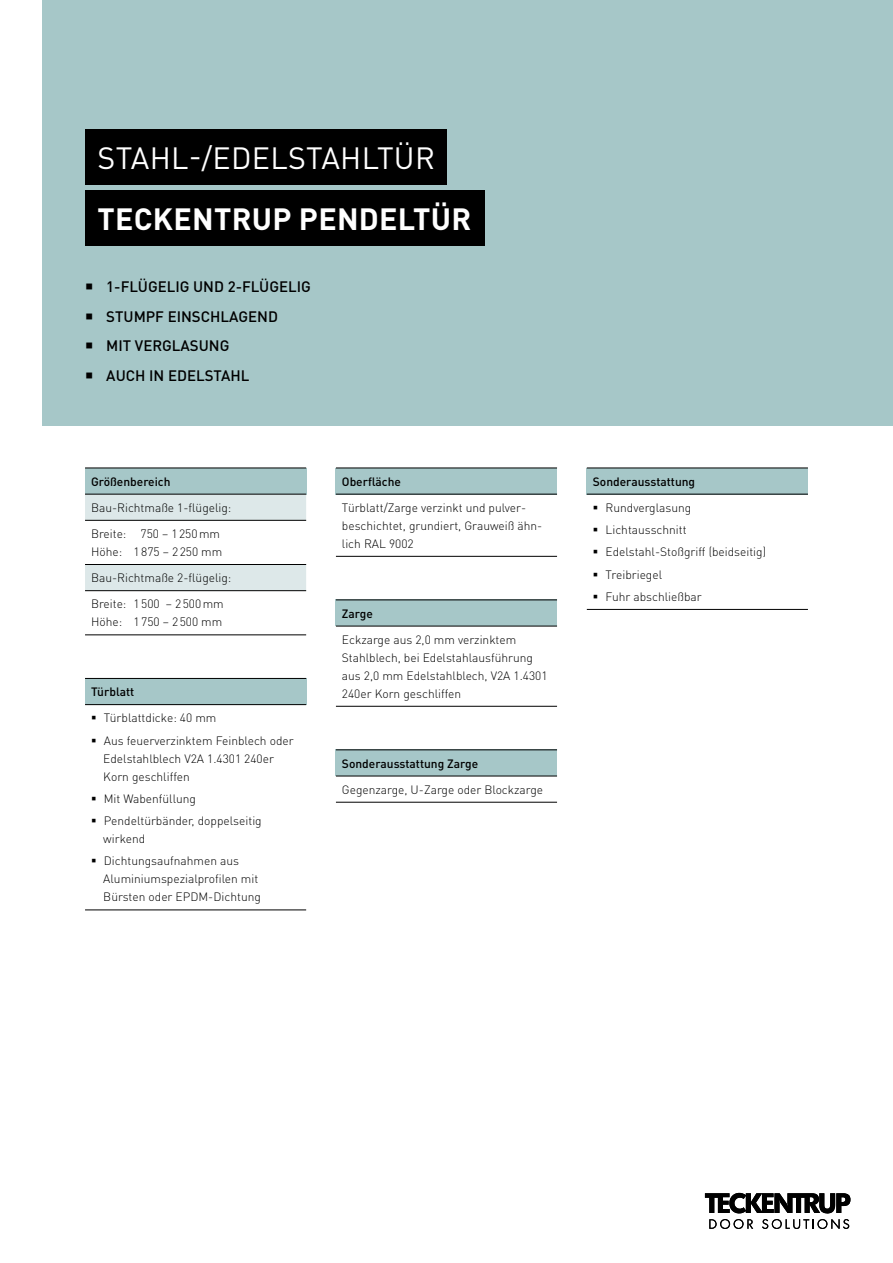
<style>
.page{position:relative;width:893px;height:1263px;background:#fff}
.page>*{position:absolute;margin:0;border:0;box-sizing:border-box;transform-origin:0 0}
.t1{font:30.45px "DIN Pro";letter-spacing:.01em;color:#fff}
.t2{font:700 30.45px "DIN Pro";letter-spacing:.01em;color:#fff}
.t3{font:500 15px "DIN Pro";color:#000}
.t4{font:300 12px/18px "DIN Pro";color:#000}
.t5{font:500 12px "DIN Pro";color:#000}
</style>
<div class="page">
<div style="left:43px;top:0;width:850px;height:425px;background:#a6c7c8"></div>
<div style="left:336px;top:468px;width:221px;height:26px;background:#a6c7c8"></div>
<hr style="left:336px;top:468px;width:221px;height:1px;background:#000">
<hr style="left:336px;top:494px;width:221px;height:1px;background:#000">
<hr style="left:336px;top:556px;width:221px;height:1px;background:#000">
<div style="left:336px;top:600px;width:221px;height:26px;background:#a6c7c8"></div>
<hr style="left:336px;top:600px;width:221px;height:1px;background:#000">
<hr style="left:336px;top:626px;width:221px;height:1px;background:#000">
<hr style="left:336px;top:706px;width:221px;height:1px;background:#000">
<div style="left:336px;top:750px;width:221px;height:26px;background:#a6c7c8"></div>
<hr style="left:336px;top:750px;width:221px;height:1px;background:#000">
<hr style="left:336px;top:776px;width:221px;height:1px;background:#000">
<hr style="left:336px;top:802px;width:221px;height:1px;background:#000">
<div style="left:587px;top:468px;width:221px;height:26px;background:#a6c7c8"></div>
<hr style="left:587px;top:468px;width:221px;height:1px;background:#000">
<hr style="left:587px;top:494px;width:221px;height:1px;background:#000">
<hr style="left:587px;top:609px;width:221px;height:1px;background:#000">
<div style="left:85px;top:468px;width:221px;height:26px;background:#a6c7c8"></div>
<svg style="left:85px;top:495px;width:221px;height:95px"></svg>
<hr style="left:85px;top:468px;width:221px;height:1px;background:#000">
<hr style="left:85px;top:494px;width:221px;height:1px;background:#000">
<hr style="left:85px;top:520px;width:221px;height:1px;background:#000">
<hr style="left:85px;top:564px;width:221px;height:1px;background:#000">
<hr style="left:85px;top:590px;width:221px;height:1px;background:#000">
<hr style="left:85px;top:635px;width:221px;height:1px;background:#000">
<div style="left:85px;top:678px;width:221px;height:27px;background:#a6c7c8"></div>
<hr style="left:85px;top:678px;width:221px;height:1px;background:#000">
<hr style="left:85px;top:704px;width:221px;height:1px;background:#000">
<hr style="left:85px;top:910px;width:221px;height:1px;background:#000">
<div style="left:85px;top:130px;width:361px;height:55px;background:#000"></div>
<div style="left:85px;top:190px;width:400px;height:56px;background:#000"></div>
<svg style="left:705px;top:1192px;width:145px;height:37px"></svg>
<h1 class="t1" style="left:97px;top:137px;width:339px">STAHL-/EDELSTAHLTÜR</h1>
<h1 class="t2" style="left:97px;top:198px;width:375px">TECKENTRUP PENDELTÜR</h1>
<p class="t3" style="left:85px;top:277px;width:227px">○ 1-FLÜGELIG UND 2-FLÜGELIG</p>
<p class="t3" style="left:85px;top:306px;width:194px">○ STUMPF EINSCHLAGEND</p>
<p class="t3" style="left:85px;top:336px;width:146px">○ MIT VERGLASUNG</p>
<p class="t3" style="left:85px;top:365px;width:166px">○ AUCH IN EDELSTAHL</p>
<p class="t5" style="left:91px;top:473px;width:81px">Größenbereich</p>
<p class="t4" style="left:91px;top:494px;width:142px;line-height:26.1px">Bau-Richtmaße 1-flügelig:<br>Breite: 750 – 1250mm</p>
<p class="t4" style="left:91px;top:538px;width:142px;line-height:26.1px">Höhe: 1875 – 2250 mm<br>Bau-Richtmaße 2-flügelig:<br>Breite: 1500 – 2500mm</p>
<p class="t4" style="left:91px;top:612px;width:133px">Höhe: 1750 – 2500 mm</p>
<p class="t5" style="left:91px;top:684px;width:45px">Türblatt</p>
<p class="t4" style="left:91px;top:708px;width:127px">▪ Türblattdicke: 40 mm</p>
<p class="t4" style="left:103px;top:731px;width:192px;text-indent:-12px">▪ Aus feuerverzinktem Feinblech oder<br>Edelstahlblech V2A 1.4301 240er<br>Korn geschliffen</p>
<p class="t4" style="left:91px;top:789px;width:106px">▪ Mit Wabenfüllung</p>
<p class="t4" style="left:103px;top:811px;width:160px;text-indent:-12px">▪ Pendeltürbänder, doppelseitig wirkend</p>
<p class="t4" style="left:103px;top:851px;width:159px;text-indent:-12px">▪ Dichtungsaufnahmen aus<br>Aluminiumspezialprofilen mit<br>Bürsten oder EPDM-Dichtung</p>
<p class="t5" style="left:342px;top:473px;width:61px">Oberfläche</p>
<p class="t4" style="left:342px;top:498px;width:202px">Türblatt/Zarge verzinkt und pulver&shy;beschichtet, grundiert, Grauweiß ähn&shy;lich RAL 9002</p>
<p class="t5" style="left:342px;top:605px;width:32px">Zarge</p>
<p class="t4" style="left:342px;top:630px;width:207px">Eckzarge aus 2,0 mm verzinktem<br>Stahlblech, bei Edelstahlausführung aus 2,0 mm Edelstahlblech, V2A 1.4301<br>240er Korn geschliffen</p>
<p class="t5" style="left:342px;top:755px;width:138px">Sonderausstattung Zarge</p>
<p class="t4" style="left:342px;top:780px;width:203px">Gegenzarge, U-Zarge oder Blockzarge</p>
<p class="t5" style="left:593px;top:473px;width:104px">Sonderausstattung</p>
<p class="t4" style="left:593px;top:498px;width:100px">▪ Rundverglasung</p>
<p class="t4" style="left:593px;top:520px;width:95px">▪ Lichtausschnitt</p>
<p class="t4" style="left:593px;top:543px;width:175px">▪ Edelstahl-Stoßgriff (beidseitig)</p>
<p class="t4" style="left:593px;top:565px;width:71px">▪ Treibriegel</p>
<p class="t4" style="left:593px;top:587px;width:110px">▪ Fuhr abschließbar</p>
</div>
